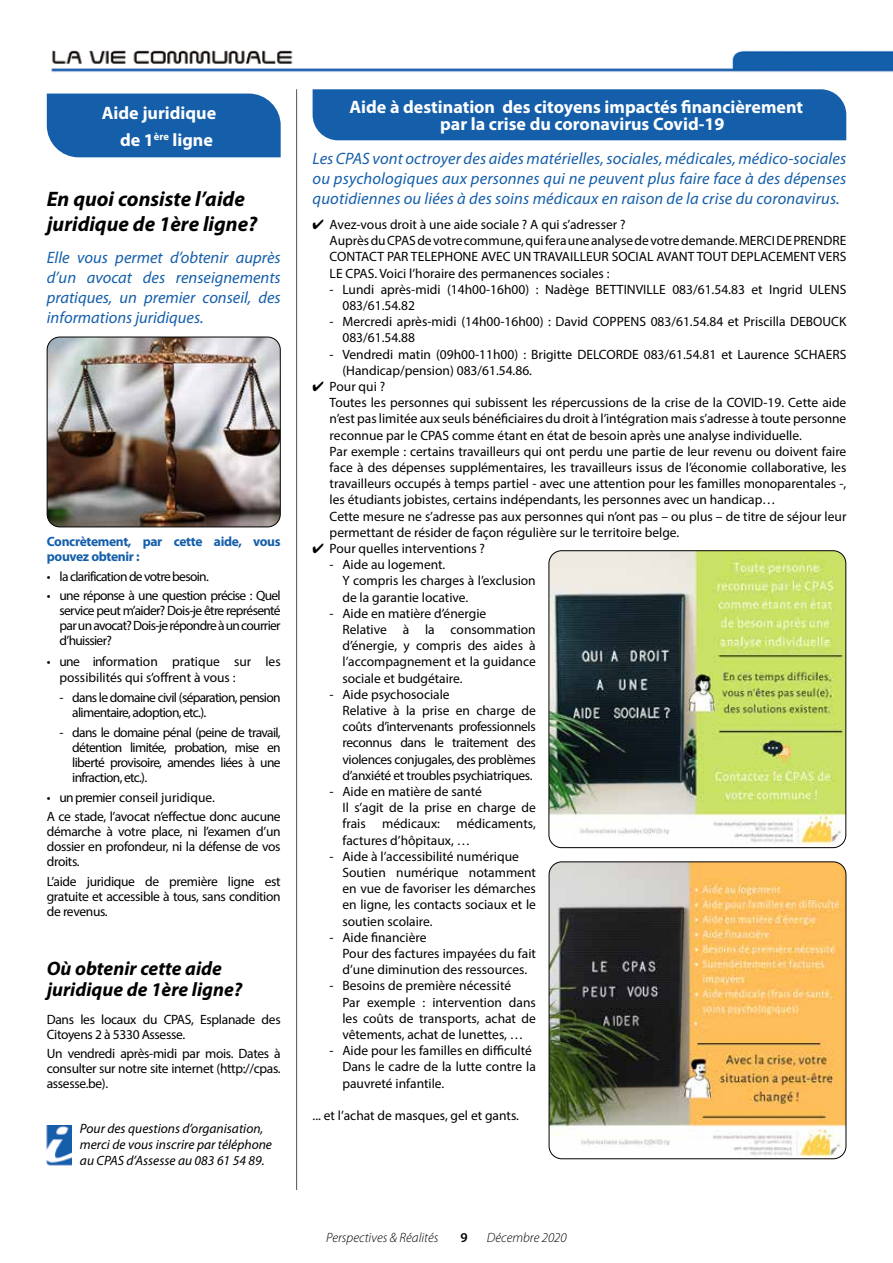
<style>
.page{position:relative;width:893px;height:1263px;background:#fff}
.page>*{position:absolute;margin:0;border:0;box-sizing:border-box;transform-origin:0 0}
.t1{font:italic 700 21px/25.2px "Myriad Pro";color:#000}
.t2{font:italic 700 19.5px/21px "Myriad Pro";color:#000}
.t3{font:700 18px/27px "Myriad Pro";color:#fff;text-align:right}
.t4{font:italic 16.5px/19.8px "Myriad Pro";color:#155faa;text-align:justify}
.t5{font:13.5px/16.2px "Myriad Pro";color:#000}
.t6{font:13.5px/16.2px "Myriad Pro";letter-spacing:-.025em;color:#000}
.t7{font:13.5px/15px "Myriad Pro";letter-spacing:-.05em;color:#000}
.t8{font:italic 13.5px/16.2px "Myriad Pro";color:#000}
.t9{font:700 13.5px/15px "Myriad Pro";letter-spacing:-.025em;color:#155faa}
.t10{font:italic 300 13.5px "Myriad Pro";color:#000}
.t11{font:600 13.5px "Myriad Pro";color:#000}
</style>
<div class="page">
<img style="left:51px;top:50px;width:842px;height:22px">
<div style="left:47px;top:94px;width:234px;height:63px;background:#155faa"></div>
<img style="left:47px;top:337px;width:233px;height:190px">
<div style="left:47px;top:337px;width:234px;height:190px;border:1px solid #000;border-radius:13px"></div>
<img style="left:47px;top:1126px;width:24px;height:40px">
<div style="left:313px;top:89px;width:533px;height:51px;background:#155faa"></div>
<hr style="left:296px;top:89px;width:1px;height:1101px;background:#525251">
<img style="left:549px;top:551px;width:297px;height:297px">
<div style="left:549px;top:550px;width:297px;height:298px;border:1px solid #000;border-radius:13px"></div>
<img style="left:549px;top:862px;width:297px;height:297px">
<div style="left:549px;top:861px;width:297px;height:298px;border:1px solid #000;border-radius:13px"></div>
<h3 class="t3" style="left:102px;top:99px;width:116px">Aide juridique de 1<sup>ère</sup> ligne</h3>
<h1 class="t1" style="left:47px;top:185px;width:212px">En quoi consiste l’aide juridique de 1ère ligne?</h1>
<p class="t4" style="left:47px;top:248px;width:235px">Elle vous permet d’obtenir auprès d’un avocat des renseignements pratiques, un premier conseil, des informations juridiques.</p>
<p class="t9" style="left:47px;top:533px;width:235px">Concrètement, par cette aide, vous pouvez obtenir :</p>
<p class="t7" style="left:47px;top:569px;width:164px">• la clarification de votre besoin.</p>
<p class="t5" style="left:60px;top:588px;width:223px;line-height:15px;text-align:justify;text-indent:-13px">• une réponse à une question précise : Quel service peut m’aider? Dois-je être représenté par un avocat? Dois-je répondre à un courrier d’huissier?</p>
<p class="t5" style="left:60px;top:653px;width:223px;text-indent:-13px">• une information pratique sur les possibilités qui s’offrent à vous :</p>
<p class="t7" style="left:72px;top:690px;width:210px;text-indent:-13px">- dans le domaine civil (séparation, pension alimentaire, adoption, etc.).</p>
<p class="t5" style="left:72px;top:724px;width:210px;line-height:15px;text-align:justify;text-indent:-13px">- dans le domaine pénal (peine de travail, détention limitée, probation, mise en liberté provisoire, amendes liées à une infraction, etc.).</p>
<p class="t6" style="left:47px;top:788px;width:235px;line-height:19.2px">• un premier conseil juridique.<br>A ce stade, l’avocat n’effectue donc aucune</p>
<p class="t5" style="left:47px;top:824px;width:235px;line-height:15px;text-align:justify">démarche à votre place, ni l’examen d’un dossier en profondeur, ni la défense de vos droits.</p>
<p class="t5" style="left:47px;top:873px;width:235px;line-height:15px;text-align:justify">L’aide juridique de première ligne est gratuite et accessible à tous, sans condition de revenus.</p>
<h2 class="t2" style="left:47px;top:957px;width:197px">Où obtenir cette aide juridique de 1ère ligne?</h2>
<p class="t6" style="left:47px;top:1012px;width:235px;line-height:15px">Dans les locaux du CPAS, Esplanade des<br>Citoyens 2 à 5330 Assesse.</p>
<p class="t5" style="left:47px;top:1046px;width:235px;line-height:15px;text-align:justify">Un vendredi après-midi par mois. Dates à consulter sur notre site internet (http://cpas. assesse.be).</p>
<p class="t8" style="left:80px;top:1120px;width:194px">Pour des questions d’organisation, merci de vous inscrire par téléphone au CPAS d’Assesse au 083 61 54 89.</p>
<h3 class="t3" style="left:440px;top:99px;width:365px;line-height:16.2px;text-align:left;text-indent:-90px">Aide à destination des citoyens impactés financièrement par la crise du coronavirus Covid-19</h3>
<p class="t4" style="left:313px;top:149px;width:535px">Les CPAS vont octroyer des aides matérielles, sociales, médicales, médico-sociales ou psychologiques aux personnes qui ne peuvent plus faire face à des dépenses quotidiennes ou liées à des soins médicaux en raison de la crise du coronavirus.</p>
<p class="t5" style="left:330px;top:216px;width:518px;text-indent:-17px">✔ Avez-vous droit à une aide sociale ? A qui s’adresser ?<br>Auprès du CPAS de votre commune, qui fera une analyse de votre demande. MERCI DE PRENDRE CONTACT PAR TELEPHONE AVEC UN TRAVAILLEUR SOCIAL AVANT TOUT DEPLACEMENT VERS LE CPAS. Voici l’horaire des permanences sociales :</p>
<p class="t5" style="left:342px;top:281px;width:505px;text-indent:-13px">- Lundi après-midi (14h00-16h00) : Nadège BETTINVILLE 083/61.54.83 et Ingrid ULENS<br>083/61.54.82</p>
<p class="t5" style="left:342px;top:313px;width:505px;text-indent:-13px">- Mercredi après-midi (14h00-16h00) : David COPPENS 083/61.54.84 et Priscilla DEBOUCK<br>083/61.54.88</p>
<p class="t5" style="left:342px;top:346px;width:505px;text-indent:-13px">- Vendredi matin (09h00-11h00) : Brigitte DELCORDE 083/61.54.81 et Laurence SCHAERS (Handicap/pension) 083/61.54.86.</p>
<p class="t5" style="left:330px;top:378px;width:518px;text-indent:-17px">✔ Pour qui ?<br>Toutes les personnes qui subissent les répercussions de la crise de la COVID-19. Cette aide n’est pas limitée aux seuls bénéficiaires du droit à l’intégration mais s’adresse à toute personne reconnue par le CPAS comme étant en état de besoin après une analyse individuelle.<br>Par exemple : certains travailleurs qui ont perdu une partie de leur revenu ou doivent faire face à des dépenses supplémentaires, les travailleurs issus de l’économie collaborative, les travailleurs occupés à temps partiel - avec une attention pour les familles monoparentales -, les étudiants jobistes, certains indépendants, les personnes avec un handicap…<br>Cette mesure ne s’adresse pas aux personnes qui n’ont pas – ou plus – de titre de séjour leur permettant de résider de façon régulière sur le territoire belge.</p>
<p class="t5" style="left:313px;top:540px;width:174px">✔ Pour quelles interventions ?</p>
<p class="t5" style="left:342px;top:556px;width:195px;text-indent:-13px">- Aide au logement.<br>Y compris les charges à l’exclusion de la garantie locative.</p>
<p class="t5" style="left:342px;top:605px;width:195px;text-indent:-13px">- Aide en matière d’énergie<br>Relative à la consommation d’énergie, y compris des aides à l’accompagnement et la guidance sociale et budgétaire.</p>
<p class="t6" style="left:342px;top:686px;width:195px;text-indent:-13px">- Aide psychosociale<br>Relative à la prise en charge de coûts d’intervenants professionnels reconnus dans le traitement des violences conjugales, des problèmes d’anxiété et troubles psychiatriques.</p>
<p class="t5" style="left:342px;top:783px;width:195px;text-indent:-13px">- Aide en matière de santé<br>Il s’agit de la prise en charge de frais médicaux: médicaments, factures d’hôpitaux, …</p>
<p class="t5" style="left:342px;top:848px;width:195px;text-indent:-13px">- Aide à l’accessibilité numérique<br>Soutien numérique notamment en vue de favoriser les démarches en ligne, les contacts sociaux et le soutien scolaire.</p>
<p class="t5" style="left:342px;top:929px;width:195px;text-indent:-13px">- Aide financière<br>Pour des factures impayées du fait d’une diminution des ressources.</p>
<p class="t5" style="left:342px;top:977px;width:195px;text-indent:-13px">- Besoins de première nécessité<br>Par exemple : intervention dans les coûts de transports, achat de vêtements, achat de lunettes, …</p>
<p class="t5" style="left:342px;top:1042px;width:195px;text-indent:-13px">- Aide pour les familles en difficulté<br>Dans le cadre de la lutte contre la pauvreté infantile.</p>
<p class="t5" style="left:313px;top:1107px;width:208px">... et l’achat de masques, gel et gants.</p>
<p class="t10" style="left:326px;top:1229px;width:114px">Perspectives &amp; Réalités</p>
<p class="t11" style="left:460px;top:1228px;width:9px">9</p>
<p class="t10" style="left:487px;top:1229px;width:81px">Décembre 2020</p>
</div>
